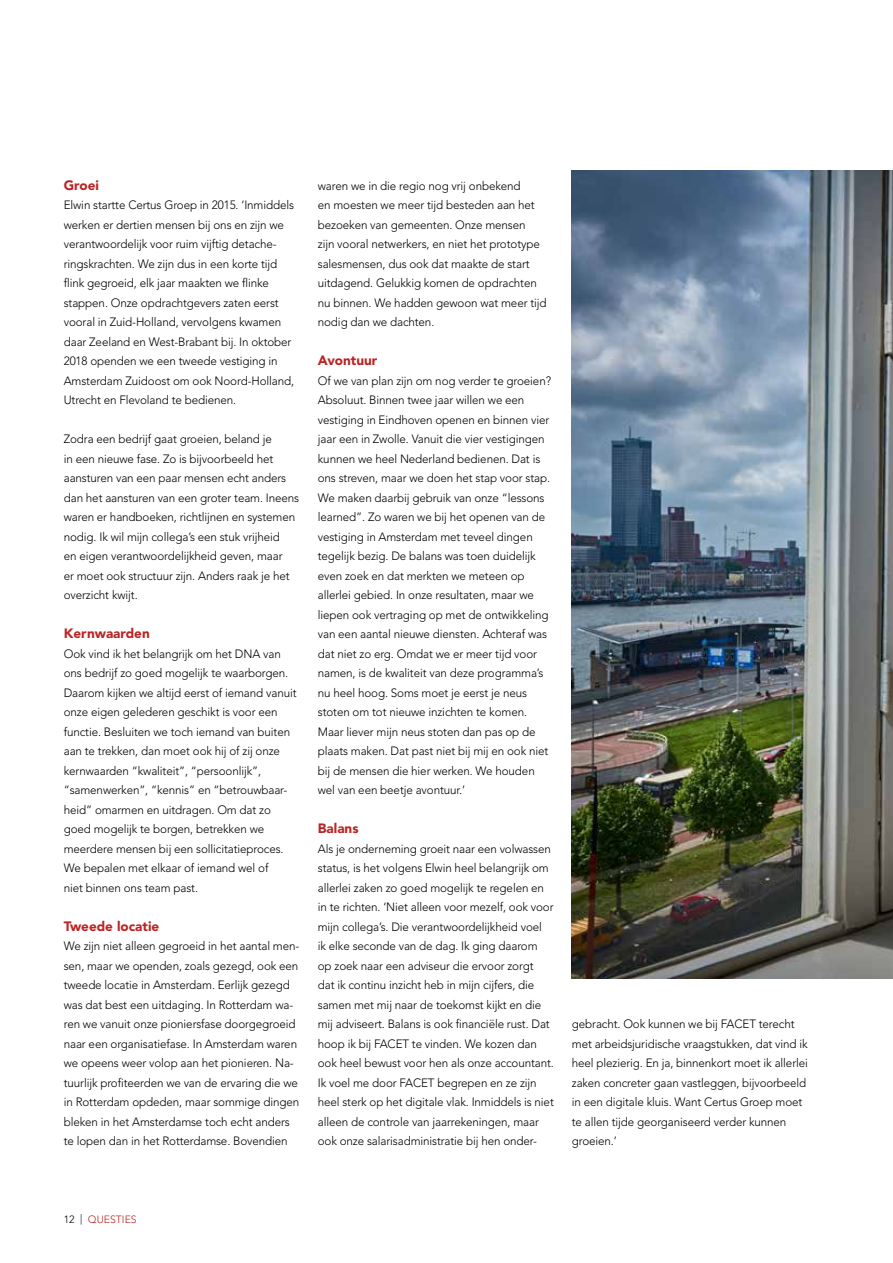
<style>
.page{position:relative;width:893px;height:1263px;background:#fff}
.page>*{position:absolute;margin:0;border:0;box-sizing:border-box;transform-origin:0 0}
.t1{font:900 13.5px "Avenir LT Std";color:#ba2524}
.t2{font:300 12px/19.5px "Avenir LT Std";letter-spacing:-.01em;color:#000}
.t3{font:300 10.5px "Avenir LT Std";color:#ba2524}
.s1{color:#000}
</style>
<div class="page">
<img style="left:572px;top:170px;width:321px;height:808px">
<p class="t1" style="left:64px;top:177px;width:37px">Groei</p>
<p class="t2" style="left:64px;top:195px;width:232px">Elwin startte Certus Groep in 2015. ‘Inmiddels werken er dertien mensen bij ons en zijn we verantwoordelijk voor ruim vijftig detache&shy;ringskrachten. We zijn dus in een korte tijd flink gegroeid, elk jaar maakten we flinke stappen. Onze opdrachtgevers zaten eerst vooral in Zuid-Holland, vervolgens kwamen daar Zeeland en West-Brabant bij. In oktober 2018 openden we een tweede vestiging in Amsterdam Zuidoost om ook Noord-Holland, Utrecht en Flevoland te bedienen.</p>
<p class="t2" style="left:64px;top:429px;width:237px">Zodra een bedrijf gaat groeien, beland je<br>in een nieuwe fase. Zo is bijvoorbeeld het aansturen van een paar mensen echt anders dan het aansturen van een groter team. Ineens waren er handboeken, richtlijnen en systemen nodig. Ik wil mijn collega’s een stuk vrijheid<br>en eigen verantwoordelijkheid geven, maar<br>er moet ook structuur zijn. Anders raak je het overzicht kwijt.</p>
<p class="t1" style="left:64px;top:625px;width:87px">Kernwaarden</p>
<p class="t2" style="left:64px;top:644px;width:234px">Ook vind ik het belangrijk om het DNA van ons bedrijf zo goed mogelijk te waarborgen.<br>Daarom kijken we altijd eerst of iemand vanuit onze eigen gelederen geschikt is voor een functie. Besluiten we toch iemand van buiten aan te trekken, dan moet ook hij of zij onze kernwaarden “kwaliteit”, “persoonlijk”, “samenwerken”, “kennis” en “betrouwbaar&shy;heid” omarmen en uitdragen. Om dat zo goed mogelijk te borgen, betrekken we meerdere mensen bij een sollicitatieproces.<br>We bepalen met elkaar of iemand wel of<br>niet binnen ons team past.</p>
<p class="t1" style="left:64px;top:918px;width:97px">Tweede locatie</p>
<p class="t2" style="left:64px;top:936px;width:237px">We zijn niet alleen gegroeid in het aantal men&shy;sen, maar we openden, zoals gezegd, ook een tweede locatie in Amsterdam. Eerlijk gezegd was dat best een uitdaging. In Rotterdam wa&shy;ren we vanuit onze pioniersfase doorgegroeid naar een organisatiefase. In Amsterdam waren we opeens weer volop aan het pionieren. Na&shy;tuurlijk profiteerden we van de ervaring die we in Rotterdam opdeden, maar sommige dingen bleken in het Amsterdamse toch echt anders te lopen dan in het Rotterdamse. Bovendien</p>
<p class="t2" style="left:318px;top:176px;width:230px">waren we in die regio nog vrij onbekend<br>en moesten we meer tijd besteden aan het bezoeken van gemeenten. Onze mensen<br>zijn vooral netwerkers, en niet het prototype salesmensen, dus ook dat maakte de start uitdagend. Gelukkig komen de opdrachten nu binnen. We hadden gewoon wat meer tijd nodig dan we dachten.</p>
<p class="t1" style="left:318px;top:352px;width:61px">Avontuur</p>
<p class="t2" style="left:318px;top:371px;width:235px">Of we van plan zijn om nog verder te groeien?<br>Absoluut. Binnen twee jaar willen we een vestiging in Eindhoven openen en binnen vier jaar een in Zwolle. Vanuit die vier vestigingen kunnen we heel Nederland bedienen. Dat is ons streven, maar we doen het stap voor stap.<br>We maken daarbij gebruik van onze “lessons learned”. Zo waren we bij het openen van de vestiging in Amsterdam met teveel dingen tegelijk bezig. De balans was toen duidelijk even zoek en dat merkten we meteen op allerlei gebied. In onze resultaten, maar we liepen ook vertraging op met de ontwikkeling van een aantal nieuwe diensten. Achteraf was dat niet zo erg. Omdat we er meer tijd voor namen, is de kwaliteit van deze programma’s nu heel hoog. Soms moet je eerst je neus stoten om tot nieuwe inzichten te komen.<br>Maar liever mijn neus stoten dan pas op de plaats maken. Dat past niet bij mij en ook niet bij de mensen die hier werken. We houden wel van een beetje avontuur.’</p>
<p class="t1" style="left:318px;top:820px;width:42px">Balans</p>
<p class="t2" style="left:318px;top:839px;width:238px">Als je onderneming groeit naar een volwassen status, is het volgens Elwin heel belangrijk om allerlei zaken zo goed mogelijk te regelen en in te richten. ‘Niet alleen voor mezelf, ook voor mijn collega’s. Die verantwoordelijkheid voel<br>ik elke seconde van de dag. Ik ging daarom op zoek naar een adviseur die ervoor zorgt<br>dat ik continu inzicht heb in mijn cijfers, die samen met mij naar de toekomst kijkt en die mij adviseert. Balans is ook financiële rust. Dat hoop ik bij FACET te vinden. We kozen dan ook heel bewust voor hen als onze accountant.<br>Ik voel me door FACET begrepen en ze zijn heel sterk op het digitale vlak. Inmiddels is niet alleen de controle van jaarrekeningen, maar ook onze salarisadministratie bij hen onder-</p>
<p class="t2" style="left:572px;top:1014px;width:238px">gebracht. Ook kunnen we bij FACET terecht met arbeidsjuridische vraagstukken, dat vind ik heel plezierig. En ja, binnenkort moet ik allerlei zaken concreter gaan vastleggen, bijvoorbeeld in een digitale kluis. Want Certus Groep moet te allen tijde georganiseerd verder kunnen groeien.’</p>
<p class="t3" style="left:64px;top:1213px;width:74px"><span class="s1">12 |</span> QUESTIES</p>
</div>
